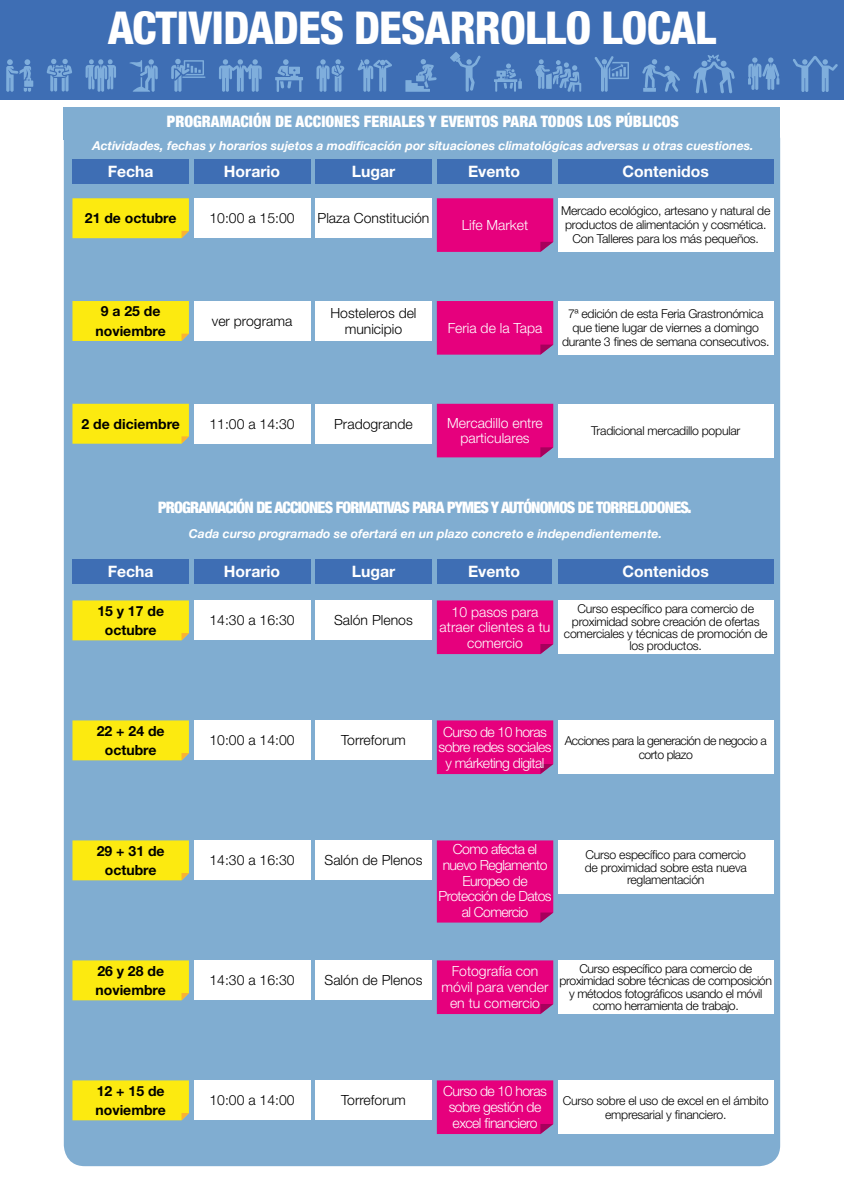
<style>
.page{position:relative;width:844px;height:1191px;background:#fff}
.page>*{position:absolute;margin:0;border:0;box-sizing:border-box;transform-origin:0 0}
.t1{font:800 condensed 45.32px "Helvetica Neue LT Std";letter-spacing:-.02em;color:#fff}
.t2{font:700 15.75px "Helvetica Neue LT Std";color:#fff}
.t3{font:900 condensed 15.75px "Helvetica Neue";letter-spacing:-.05em;color:#fff}
.t4{font:900 condensed 15.75px "Helvetica Neue";color:#fff}
.t5{font:300 14px/15.8px "Helvetica Neue LT Std";color:#000;text-align:center}
.t6{font:300 14px/15.8px "Helvetica Neue LT Std";letter-spacing:-.04em;color:#fff;text-align:center}
.t7{font:300 14px/15.8px "Helvetica Neue LT Std";color:#fff;text-align:center}
.t8{font:700 14px/19.2px "Helvetica Neue LT Std";color:#000;text-align:center}
.t9{font:300 12.25px/12.2px "Helvetica Neue LT Std";letter-spacing:-.02em;color:#000;text-align:center}
.t10{font:italic 700 12.25px "Helvetica Neue";color:#fff}
.t11{font:300 12.25px/14px "Helvetica Neue LT Std";letter-spacing:-.04em;color:#000;text-align:center}
</style>
<div class="page">
<div style="left:64px;top:118px;width:716px;height:1048px;background:#80add1;border-radius:21px"></div>
<div style="left:64px;top:107px;width:716px;height:33px;background:#80add1"></div>
<div style="left:0;top:0;width:843px;height:99px;background:#3e6eb4"></div>
<svg style="left:6px;top:59px;width:27px;height:33px"></svg>
<svg style="left:693px;top:55px;width:41px;height:38px"></svg>
<div style="left:701px;top:60px;width:6px;height:7px;background:#7faedc;border-radius:50%"></div>
<svg style="left:85px;top:59px;width:31px;height:33px"></svg>
<svg style="left:129px;top:59px;width:29px;height:33px"></svg>
<svg style="left:793px;top:56px;width:44px;height:36px"></svg>
<svg style="left:219px;top:59px;width:43px;height:33px"></svg>
<svg style="left:748px;top:57px;width:31px;height:33px"></svg>
<svg style="left:316px;top:59px;width:28px;height:33px"></svg>
<svg style="left:357px;top:59px;width:35px;height:33px"></svg>
<svg style="left:405px;top:59px;width:31px;height:33px"></svg>
<svg style="left:450px;top:52px;width:30px;height:40px"></svg>
<svg style="left:47px;top:59px;width:25px;height:33px"></svg>
<svg style="left:494px;top:63px;width:27px;height:29px"></svg>
<svg style="left:535px;top:59px;width:46px;height:33px"></svg>
<svg style="left:594px;top:56px;width:34px;height:36px"></svg>
<svg style="left:642px;top:59px;width:38px;height:33px"></svg>
<svg style="left:171px;top:59px;width:33px;height:33px"></svg>
<hr style="left:182px;top:76px;width:23px;height:2px;background:#7faedc">
<svg style="left:275px;top:59px;width:28px;height:33px"></svg>
<div style="left:72px;top:198px;width:117px;height:40px;background:#fcea10"></div>
<div style="left:436px;top:198px;width:117px;height:54px;background:#e6007d"></div>
<div style="left:194px;top:198px;width:116px;height:40px;background:#fff"></div>
<div style="left:315px;top:198px;width:116px;height:40px;background:#fff"></div>
<div style="left:558px;top:198px;width:215px;height:54px;background:#fff"></div>
<div style="left:72px;top:301px;width:117px;height:40px;background:#fcea10"></div>
<div style="left:436px;top:301px;width:117px;height:54px;background:#e6007d"></div>
<div style="left:194px;top:301px;width:116px;height:40px;background:#fff"></div>
<div style="left:315px;top:301px;width:116px;height:40px;background:#fff"></div>
<div style="left:558px;top:301px;width:215px;height:54px;background:#fff"></div>
<div style="left:72px;top:404px;width:117px;height:40px;background:#fcea10"></div>
<div style="left:436px;top:404px;width:117px;height:53px;background:#e6007d"></div>
<div style="left:194px;top:404px;width:116px;height:40px;background:#fff"></div>
<div style="left:315px;top:404px;width:116px;height:40px;background:#fff"></div>
<div style="left:558px;top:404px;width:215px;height:53px;background:#fff"></div>
<div style="left:72px;top:960px;width:117px;height:40px;background:#fcea10"></div>
<div style="left:436px;top:960px;width:117px;height:54px;background:#e6007d"></div>
<div style="left:194px;top:960px;width:116px;height:40px;background:#fff"></div>
<div style="left:315px;top:960px;width:116px;height:40px;background:#fff"></div>
<div style="left:558px;top:960px;width:215px;height:54px;background:#fff"></div>
<div style="left:72px;top:1080px;width:117px;height:40px;background:#fcea10"></div>
<div style="left:436px;top:1080px;width:117px;height:54px;background:#e6007d"></div>
<div style="left:194px;top:1080px;width:116px;height:40px;background:#fff"></div>
<div style="left:315px;top:1080px;width:116px;height:40px;background:#fff"></div>
<div style="left:558px;top:1080px;width:215px;height:54px;background:#fff"></div>
<div style="left:72px;top:600px;width:117px;height:40px;background:#fcea10"></div>
<div style="left:436px;top:600px;width:117px;height:54px;background:#e6007d"></div>
<div style="left:194px;top:600px;width:116px;height:40px;background:#fff"></div>
<div style="left:315px;top:600px;width:116px;height:40px;background:#fff"></div>
<div style="left:558px;top:600px;width:215px;height:54px;background:#fff"></div>
<div style="left:72px;top:720px;width:117px;height:40px;background:#fcea10"></div>
<div style="left:436px;top:720px;width:117px;height:54px;background:#e6007d"></div>
<div style="left:194px;top:720px;width:116px;height:40px;background:#fff"></div>
<div style="left:315px;top:720px;width:116px;height:40px;background:#fff"></div>
<div style="left:558px;top:720px;width:215px;height:54px;background:#fff"></div>
<div style="left:72px;top:840px;width:117px;height:40px;background:#fcea10"></div>
<div style="left:436px;top:840px;width:117px;height:82px;background:#e6007d"></div>
<div style="left:194px;top:840px;width:116px;height:40px;background:#fff"></div>
<div style="left:315px;top:840px;width:116px;height:40px;background:#fff"></div>
<div style="left:558px;top:840px;width:215px;height:54px;background:#fff"></div>
<div style="left:72px;top:159px;width:117px;height:24px;background:#3e6eb4"></div>
<div style="left:194px;top:159px;width:116px;height:24px;background:#3e6eb4"></div>
<div style="left:315px;top:159px;width:116px;height:24px;background:#3e6eb4"></div>
<div style="left:436px;top:159px;width:115px;height:24px;background:#3e6eb4"></div>
<div style="left:558px;top:159px;width:215px;height:24px;background:#3e6eb4"></div>
<div style="left:72px;top:559px;width:117px;height:24px;background:#3e6eb4"></div>
<div style="left:194px;top:559px;width:116px;height:24px;background:#3e6eb4"></div>
<div style="left:315px;top:559px;width:116px;height:24px;background:#3e6eb4"></div>
<div style="left:436px;top:559px;width:115px;height:24px;background:#3e6eb4"></div>
<div style="left:558px;top:559px;width:215px;height:24px;background:#3e6eb4"></div>
<h1 class="t1" style="left:108px;top:0;width:610px">ACTIVIDADES DESARROLLO LOCAL</h1>
<p class="t4" style="left:167px;top:108px;width:513px">PROGRAMACIÓN DE ACCIONES FERIALES Y EVENTOS PARA TODOS LOS PÚBLICOS</p>
<p class="t10" style="left:92px;top:136px;width:662px">Actividades, fechas y horarios sujetos a modificación por situaciones climatológicas adversas u otras cuestiones.</p>
<p class="t2" style="left:108px;top:161px;width:47px">Fecha</p>
<p class="t2" style="left:224px;top:161px;width:58px">Horario</p>
<p class="t2" style="left:351px;top:161px;width:45px">Lugar</p>
<p class="t2" style="left:468px;top:161px;width:53px">Evento</p>
<p class="t2" style="left:622px;top:161px;width:88px">Contenidos</p>
<p class="t8" style="left:85px;top:208px;width:93px">21 de octubre</p>
<p class="t5" style="left:209px;top:210px;width:87px">10:00 a 15:00</p>
<p class="t5" style="left:317px;top:210px;width:113px">Plaza Constitución</p>
<p class="t7" style="left:461px;top:217px;width:68px">Life Market</p>
<p class="t9" style="left:561px;top:204px;width:211px;line-height:14px">Mercado ecológico, artesano y natural de productos de alimentación y cosmética.<br>Con Talleres para los más pequeños.</p>
<p class="t8" style="left:95px;top:301px;width:72px">9 a 25 de noviembre</p>
<p class="t5" style="left:212px;top:313px;width:82px">ver programa</p>
<p class="t5" style="left:330px;top:305px;width:88px">Hosteleros del municipio</p>
<p class="t7" style="left:447px;top:320px;width:96px">Feria de la Tapa</p>
<p class="t9" style="left:562px;top:306px;width:209px;line-height:14px">7ª edición de esta Feria Grastronómica que tiene lugar de viernes a domingo durante 3 fines de semana consecutivos.</p>
<p class="t8" style="left:81px;top:414px;width:100px">2 de diciembre</p>
<p class="t5" style="left:209px;top:415px;width:87px">11:00 a 14:30</p>
<p class="t5" style="left:334px;top:415px;width:80px">Pradogrande</p>
<p class="t7" style="left:447px;top:414px;width:97px">Mercadillo entre particulares</p>
<p class="t9" style="left:591px;top:424px;width:151px">Tradicional mercadillo popular</p>
<p class="t3" style="left:158px;top:494px;width:534px">PROGRAMACIÓN DE ACCIONES FORMATIVAS PARA PYMES Y AUTÓNOMOS DE TORRELODONES.</p>
<p class="t10" style="left:189px;top:524px;width:474px">Cada curso programado se ofertará en un plazo concreto e independientemente.</p>
<p class="t2" style="left:108px;top:562px;width:47px">Fecha</p>
<p class="t2" style="left:224px;top:562px;width:58px">Horario</p>
<p class="t2" style="left:351px;top:562px;width:45px">Lugar</p>
<p class="t2" style="left:468px;top:562px;width:53px">Evento</p>
<p class="t2" style="left:622px;top:562px;width:88px">Contenidos</p>
<p class="t8" style="left:97px;top:601px;width:68px">15 y 17 de octubre</p>
<p class="t5" style="left:209px;top:612px;width:87px">14:30 a 16:30</p>
<p class="t5" style="left:334px;top:612px;width:80px">Salón Plenos</p>
<p class="t7" style="left:439px;top:603px;width:112px">10 pasos para atraer clientes a tu comercio</p>
<p class="t9" style="left:563px;top:602px;width:205px">Curso específico para comercio de proximidad sobre creación de ofertas comerciales y técnicas de promoción de los productos.</p>
<p class="t8" style="left:97px;top:721px;width:69px">22 + 24 de octubre</p>
<p class="t5" style="left:209px;top:732px;width:87px">10:00 a 14:00</p>
<p class="t5" style="left:341px;top:732px;width:66px">Torreforum</p>
<p class="t6" style="left:438px;top:723px;width:114px">Curso de 10 horas sobre redes sociales y márketing digital</p>
<p class="t11" style="left:564px;top:733px;width:203px">Acciones para la generación de negocio a corto plazo</p>
<p class="t8" style="left:97px;top:841px;width:69px">29 + 31 de octubre</p>
<p class="t5" style="left:209px;top:852px;width:87px">14:30 a 16:30</p>
<p class="t5" style="left:324px;top:852px;width:99px">Salón de Plenos</p>
<p class="t6" style="left:438px;top:841px;width:115px">Como afecta el nuevo Reglamento<br>Europeo de<br>Protección de Datos al Comercio</p>
<p class="t9" style="left:584px;top:848px;width:163px">Curso específico para comercio de proximidad sobre esta nueva reglamentación</p>
<p class="t8" style="left:95px;top:960px;width:72px;text-align:left">26 y 28 de noviembre</p>
<p class="t5" style="left:209px;top:972px;width:87px">14:30 a 16:30</p>
<p class="t5" style="left:324px;top:972px;width:99px">Salón de Plenos</p>
<p class="t7" style="left:441px;top:963px;width:108px">Fotografía con móvil para vender en tu comercio</p>
<p class="t9" style="left:559px;top:962px;width:214px">Curso específico para comercio de proximidad sobre técnicas de composición y métodos fotográficos usando el móvil como herramienta de trabajo.</p>
<p class="t8" style="left:95px;top:1080px;width:72px;text-align:left">12 + 15 de noviembre</p>
<p class="t5" style="left:209px;top:1092px;width:87px">10:00 a 14:00</p>
<p class="t5" style="left:341px;top:1092px;width:66px">Torreforum</p>
<p class="t6" style="left:443px;top:1083px;width:105px">Curso de 10 horas sobre gestión de excel financiero</p>
<p class="t9" style="left:562px;top:1093px;width:207px;line-height:14px">Curso sobre el uso de excel en el ámbito empresarial y financiero.</p>
</div>
